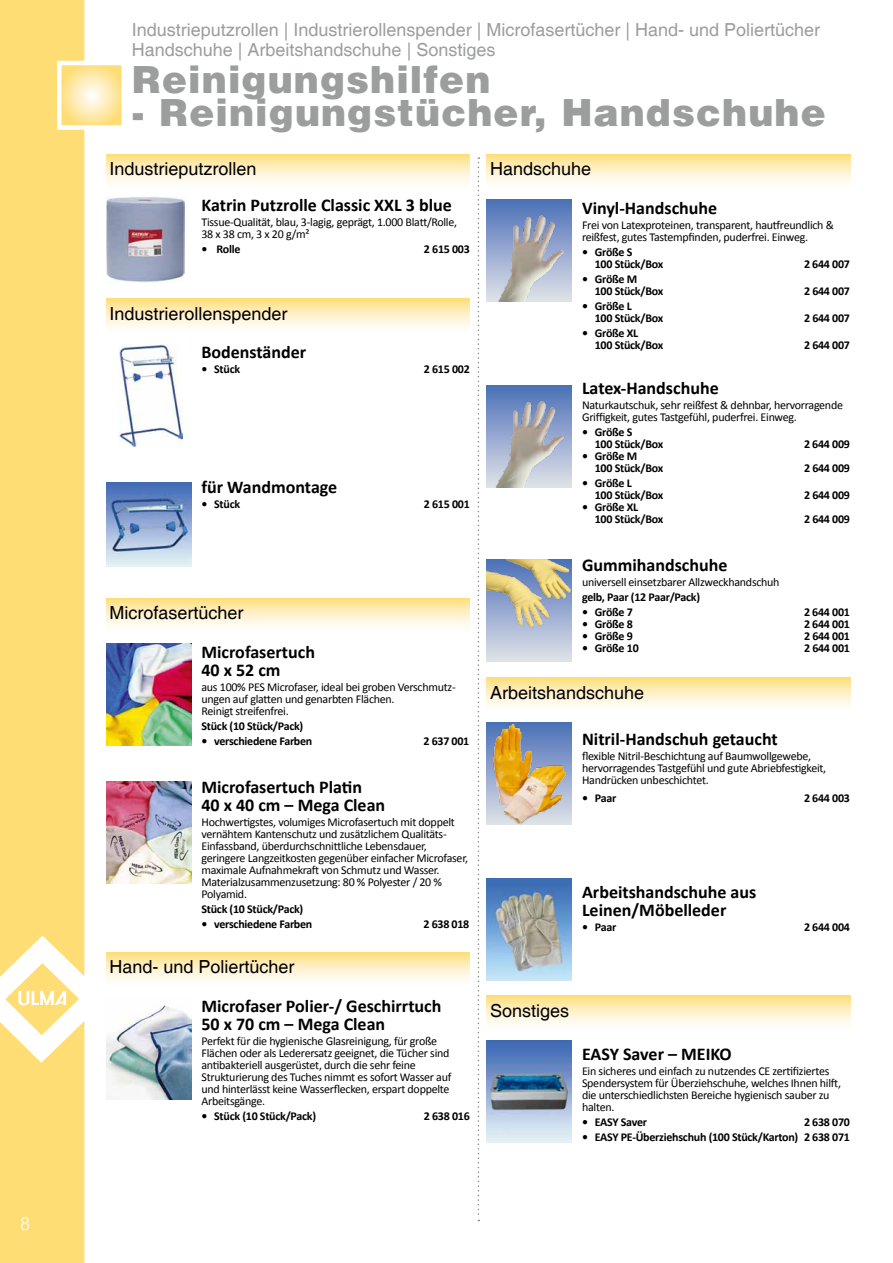
<style>
.page{position:relative;width:893px;height:1263px;background:#fff}
.page>*{position:absolute;margin:0;border:0;box-sizing:border-box;transform-origin:0 0}
.t1{font:900 37.5px "Helvetica";letter-spacing:.03em;color:#9c9d9d}
.t2{font:700 18px/18px "Calibri";color:#000}
.t3{font:18px/19.5px "Helvetica";color:#9c9d9d}
.t4{font:18px "Helvetica";color:#000}
.t5{font:300 18px "Avenir";color:#fff}
.t6{font:12px/12px "Calibri";letter-spacing:-.02em;color:#000}
.t7{font:700 12px/12px "Calibri";letter-spacing:-.02em;color:#000}
</style>
<div class="page">
<div style="left:0;top:0;width:84px;height:1263px;background:#ffdd75"></div>
<svg style="left:62px;top:66px;width:59px;height:59px;background:#ffe7a3"></svg>
<div style="left:57px;top:61px;width:69px;height:69px;border:4px solid #fff"></div>
<svg style="left:0;top:935px;width:85px;height:128px"></svg>
<svg style="left:478px;top:157px;width:1px;height:1064px"></svg>
<img style="left:106px;top:643px;width:85px;height:102px">
<img style="left:106px;top:1005px;width:85px;height:94px">
<img style="left:106px;top:781px;width:85px;height:102px">
<img style="left:106px;top:197px;width:78px;height:85px">
<img style="left:119px;top:344px;width:63px;height:102px">
<img style="left:106px;top:482px;width:85px;height:85px">
<img style="left:487px;top:199px;width:85px;height:102px">
<img style="left:487px;top:385px;width:85px;height:102px">
<svg style="left:487px;top:559px;width:85px;height:102px;background:#c9d1de"></svg>
<img style="left:487px;top:560px;width:85px;height:74px">
<div style="left:487px;top:722px;width:85px;height:103px;background:linear-gradient(to bottom,#4a6fb7,#e1e2e8)"></div>
<img style="left:493px;top:725px;width:79px;height:100px">
<img style="left:487px;top:878px;width:85px;height:102px">
<img style="left:487px;top:1040px;width:85px;height:103px">
<div style="left:106px;top:598px;width:364px;height:36px;background:linear-gradient(to bottom,#ffe088,#fff)"></div>
<div style="left:106px;top:952px;width:364px;height:36px;background:linear-gradient(to bottom,#ffe189,#fff)"></div>
<div style="left:106px;top:154px;width:364px;height:36px;background:linear-gradient(to bottom,#ffe088,#fff)"></div>
<div style="left:106px;top:299px;width:364px;height:36px;background:linear-gradient(to bottom,#ffe189,#fff)"></div>
<div style="left:487px;top:154px;width:363px;height:36px;background:linear-gradient(to bottom,#ffe088,#fff)"></div>
<div style="left:487px;top:678px;width:363px;height:36px;background:linear-gradient(to bottom,#ffe18b,#fff)"></div>
<svg style="left:487px;top:995px;width:363px;height:30px;background:#ffeebe"></svg>
<h2 class="t5" style="left:20px;top:1213px;width:11px">8</h2>
<h2 class="t3" style="left:132px;top:21px;width:690px">Industrieputzrollen | Industrierollenspender | Microfasertücher | Hand- und Poliertücher<br>Handschuhe | Arbeitshandschuhe | Sonstiges</h2>
<h1 class="t1" style="left:132px;top:55px;width:360px">Reinigungshilfen</h1>
<h1 class="t1" style="left:132px;top:88px;width:695px">- Reinigungstücher, Handschuhe</h1>
<h2 class="t4" style="left:109px;top:158px;width:149px">Industrieputzrollen</h2>
<h2 class="t2" style="left:201px;top:196px;width:252px">Katrin Putzrolle Classic XXL 3 blue</h2>
<p class="t6" style="left:201px;top:216px;width:257px">Tissue-Qualität, blau, 3-lagig, geprägt, 1.000 Blatt/Rolle,<br>38 x 38 cm, 3 x 20 g/m²</p>
<p class="t7" style="left:201px;top:243px;width:41px">• Rolle</p>
<p class="t7" style="left:424px;top:243px;width:47px">2 615 003</p>
<h2 class="t4" style="left:109px;top:303px;width:180px">Industrierollenspender</h2>
<h2 class="t2" style="left:201px;top:343px;width:106px">Bodenständer</h2>
<p class="t7" style="left:201px;top:363px;width:40px">• Stück</p>
<p class="t7" style="left:424px;top:363px;width:47px">2 615 002</p>
<h2 class="t2" style="left:201px;top:478px;width:137px">für Wandmontage</h2>
<p class="t7" style="left:201px;top:498px;width:40px">• Stück</p>
<p class="t7" style="left:424px;top:498px;width:47px">2 615 001</p>
<h2 class="t4" style="left:109px;top:602px;width:136px">Microfasertücher</h2>
<h2 class="t2" style="left:201px;top:643px;width:115px">Microfasertuch<br>40 x 52 cm</h2>
<p class="t6" style="left:201px;top:681px;width:256px">aus 100% PES Microfaser, ideal bei groben Verschmutz&shy;ungen auf glatten und genarbten Flächen.<br>Reinigt streifenfrei.</p>
<p class="t7" style="left:201px;top:720px;width:103px">Stück (10 Stück/Pack)</p>
<p class="t7" style="left:201px;top:735px;width:112px">• verschiedene Farben</p>
<p class="t7" style="left:423px;top:735px;width:47px">2 637 001</p>
<h2 class="t2" style="left:201px;top:778px;width:185px">Microfasertuch Platin<br>40 x 40 cm – Mega Clean</h2>
<p class="t6" style="left:201px;top:816px;width:268px">Hochwertigstes, volumiges Microfasertuch mit doppelt vernähtem Kantenschutz und zusätzlichem Qualitäts-Einfassband, überdurchschnittliche Lebensdauer, geringere Langzeitkosten gegenüber einfacher Microfaser, maximale Aufnahmekraft von Schmutz und Wasser.<br>Materialzusammenzusetzung: 80 % Polyester / 20 % Polyamid.</p>
<p class="t7" style="left:201px;top:903px;width:103px">Stück (10 Stück/Pack)</p>
<p class="t7" style="left:201px;top:918px;width:112px">• verschiedene Farben</p>
<p class="t7" style="left:423px;top:918px;width:47px">2 638 018</p>
<h2 class="t4" style="left:109px;top:956px;width:187px">Hand- und Poliertücher</h2>
<h2 class="t2" style="left:201px;top:997px;width:241px">Microfaser Polier-/ Geschirrtuch<br>50 x 70 cm – Mega Clean</h2>
<p class="t6" style="left:201px;top:1035px;width:252px">Perfekt für die hygienische Glasreinigung, für große Flächen oder als Lederersatz geeignet, die Tücher sind antibakteriell ausgerüstet, durch die sehr feine Strukturierung des Tuches nimmt es sofort Wasser auf und hinterlässt keine Wasserflecken, erspart doppelte Arbeitsgänge.</p>
<p class="t7" style="left:201px;top:1110px;width:116px">• Stück (10 Stück/Pack)</p>
<p class="t7" style="left:424px;top:1110px;width:47px">2 638 016</p>
<h2 class="t4" style="left:490px;top:158px;width:103px">Handschuhe</h2>
<h2 class="t2" style="left:582px;top:199px;width:137px">Vinyl-Handschuhe</h2>
<p class="t6" style="left:582px;top:219px;width:253px">Frei von Latexproteinen, transparent, hautfreundlich &amp; reißfest, gutes Tastempfinden, puderfrei. Einweg.</p>
<p class="t7" style="left:595px;top:246px;width:70px;text-indent:-13px">• Größe S<br>100 Stück/Box</p>
<p class="t7" style="left:804px;top:258px;width:47px">2 644 007</p>
<p class="t7" style="left:595px;top:273px;width:70px;text-indent:-13px">• Größe M<br>100 Stück/Box</p>
<p class="t7" style="left:595px;top:300px;width:70px;text-indent:-13px">• Größe L<br>100 Stück/Box</p>
<p class="t7" style="left:595px;top:327px;width:70px;text-indent:-13px">• Größe XL<br>100 Stück/Box</p>
<p class="t7" style="left:804px;top:285px;width:47px">2 644 007</p>
<p class="t7" style="left:804px;top:312px;width:47px">2 644 007</p>
<p class="t7" style="left:804px;top:339px;width:47px">2 644 007</p>
<h2 class="t2" style="left:582px;top:379px;width:138px">Latex-Handschuhe</h2>
<p class="t6" style="left:582px;top:399px;width:262px">Naturkautschuk, sehr reißfest &amp; dehnbar, hervorragende<br>Griffigkeit, gutes Tastgefühl, puderfrei. Einweg.</p>
<p class="t7" style="left:595px;top:426px;width:70px;text-indent:-13px">• Größe S<br>100 Stück/Box</p>
<p class="t7" style="left:804px;top:438px;width:47px">2 644 009</p>
<p class="t7" style="left:595px;top:450px;width:70px;text-indent:-13px">• Größe M<br>100 Stück/Box</p>
<p class="t7" style="left:804px;top:462px;width:47px">2 644 009</p>
<p class="t7" style="left:595px;top:477px;width:70px;text-indent:-13px">• Größe L<br>100 Stück/Box</p>
<p class="t7" style="left:595px;top:501px;width:70px;text-indent:-13px">• Größe XL<br>100 Stück/Box</p>
<p class="t7" style="left:804px;top:489px;width:47px">2 644 009</p>
<p class="t7" style="left:804px;top:513px;width:47px">2 644 009</p>
<h2 class="t2" style="left:582px;top:556px;width:147px">Gummihandschuhe</h2>
<p class="t6" style="left:582px;top:576px;width:199px">universell einsetzbarer Allzweckhandschuh</p>
<p class="t7" style="left:582px;top:591px;width:120px">gelb, Paar (12 Paar/Pack)</p>
<p class="t7" style="left:582px;top:606px;width:52px">• Größe 7</p>
<p class="t7" style="left:804px;top:606px;width:47px">2 644 001</p>
<p class="t7" style="left:582px;top:618px;width:52px">• Größe 8</p>
<p class="t7" style="left:804px;top:618px;width:47px">2 644 001</p>
<p class="t7" style="left:582px;top:630px;width:52px">• Größe 9</p>
<p class="t7" style="left:804px;top:630px;width:47px">2 644 001</p>
<p class="t7" style="left:582px;top:642px;width:58px">• Größe 10</p>
<p class="t7" style="left:804px;top:642px;width:47px">2 644 001</p>
<h2 class="t4" style="left:490px;top:682px;width:156px">Arbeitshandschuhe</h2>
<h2 class="t2" style="left:582px;top:730px;width:197px">Nitril-Handschuh getaucht</h2>
<p class="t6" style="left:582px;top:750px;width:246px">flexible Nitril-Beschichtung auf Baumwollgewebe, hervorragendes Tastgefühl und gute Abriebfestigkeit,<br>Handrücken unbeschichtet.</p>
<p class="t7" style="left:582px;top:792px;width:36px">• Paar</p>
<p class="t7" style="left:804px;top:792px;width:47px">2 644 003</p>
<h2 class="t2" style="left:582px;top:883px;width:176px">Arbeitshandschuhe aus<br>Leinen/Möbelleder</h2>
<p class="t7" style="left:582px;top:921px;width:36px">• Paar</p>
<p class="t7" style="left:804px;top:921px;width:47px">2 644 004</p>
<h2 class="t4" style="left:490px;top:1000px;width:81px">Sonstiges</h2>
<h2 class="t2" style="left:582px;top:1045px;width:151px">EASY Saver – MEIKO</h2>
<p class="t6" style="left:582px;top:1065px;width:260px">Ein sicheres und einfach zu nutzendes CE zertifiziertes Spendersystem für Überziehschuhe, welches Ihnen hilft, die unterschiedlichsten Bereiche hygienisch sauber zu halten.</p>
<p class="t7" style="left:582px;top:1116px;width:67px">• EASY Saver</p>
<p class="t7" style="left:804px;top:1116px;width:47px">2 638 070</p>
<p class="t7" style="left:582px;top:1131px;width:269px">• EASY PE-Überziehschuh (100 Stück/Karton) 2 638 071</p>
</div>
